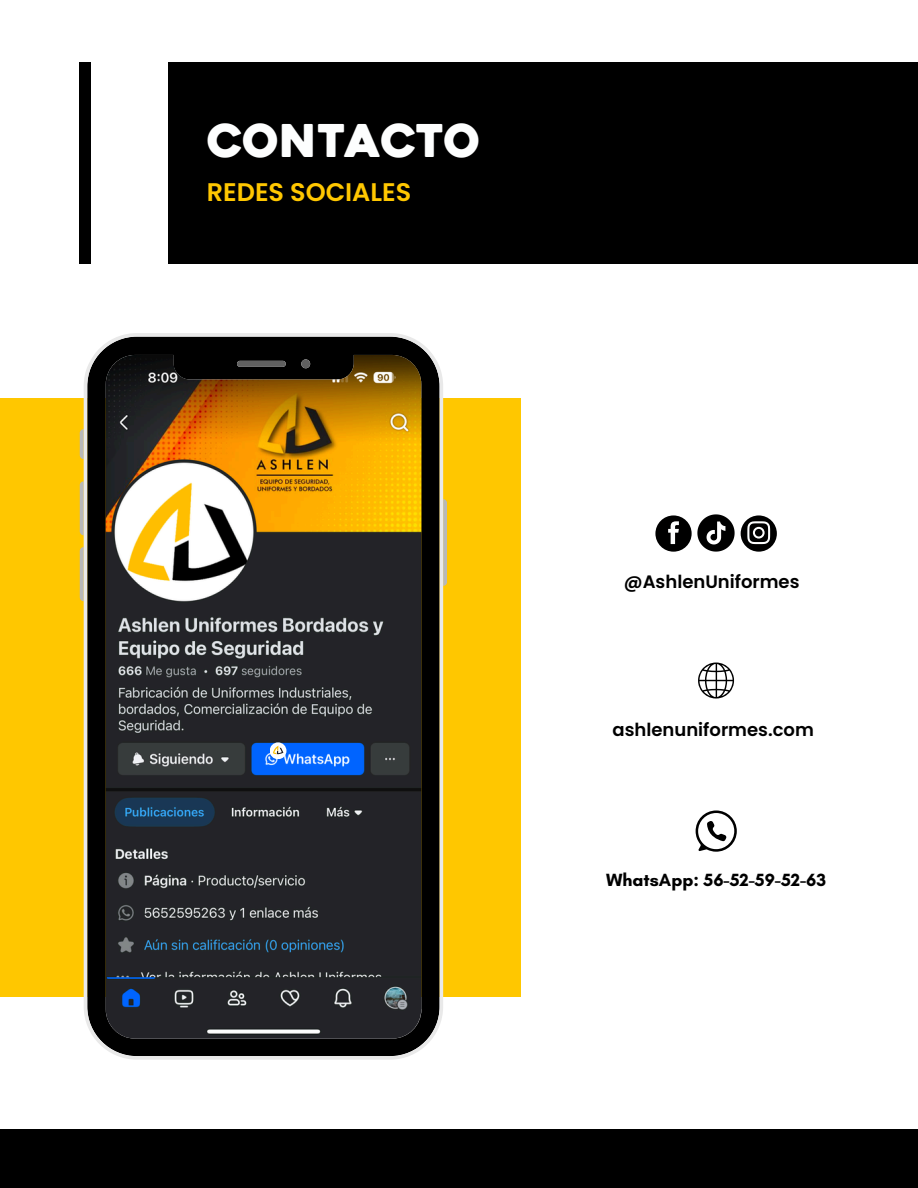
<style>
.page{position:relative;width:918px;height:1188px;background:#fff}
.page>*{position:absolute;margin:0;border:0;box-sizing:border-box;transform-origin:0 0}
.t1{font:45px "Heavitas";color:#fdfefe}
.t2{font:600 25.5px "Poppins";color:#ffc700}
.t3{font:600 18px "Poppins";color:#000}
.t4{font:700 18px "Glacial Indifference";color:#000}
</style>
<div class="page">
<div style="left:168px;top:62px;width:750px;height:201px;background:#000"></div>
<div style="left:80px;top:62px;width:11px;height:201px;background:#000"></div>
<div style="left:0;top:1130px;width:918px;height:58px;background:#000"></div>
<div style="left:0;top:398px;width:521px;height:599px;background:#ffc700"></div>
<svg style="left:80px;top:429px;width:4px;height:30px"></svg>
<svg style="left:80px;top:481px;width:4px;height:54px"></svg>
<svg style="left:80px;top:547px;width:4px;height:54px"></svg>
<svg style="left:443px;top:499px;width:4px;height:87px"></svg>
<svg style="left:84px;top:333px;width:359px;height:727px;background:#4e4637"></svg>
<div style="left:270px;top:742px;width:16px;height:17px;background:#fdfefe;border-radius:50%"></div>
<svg style="left:273px;top:746px;width:10px;height:8px"></svg>
<svg style="left:741px;top:515px;width:36px;height:37px"></svg>
<div style="left:655px;top:515px;width:37px;height:37px;background:#000;border-radius:50%"></div>
<svg style="left:668px;top:521px;width:11px;height:23px"></svg>
<svg style="left:747px;top:521px;width:23px;height:23px"></svg>
<img style="left:686px;top:514px;width:60px;height:38px">
<svg style="left:698px;top:663px;width:36px;height:36px"></svg>
<svg style="left:695px;top:810px;width:42px;height:42px"></svg>
<p class="t1" style="left:207px;top:123px;width:275px">CONTACTO</p>
<p class="t2" style="left:207px;top:174px;width:206px">REDES SOCIALES</p>
<p class="t3" style="left:624px;top:569px;width:177px">@AshlenUniformes</p>
<p class="t3" style="left:613px;top:717px;width:203px">ashlenuniformes.com</p>
<p class="t4" style="left:606px;top:869px;width:222px">WhatsApp: 56-52-59-52-63</p>
</div>
